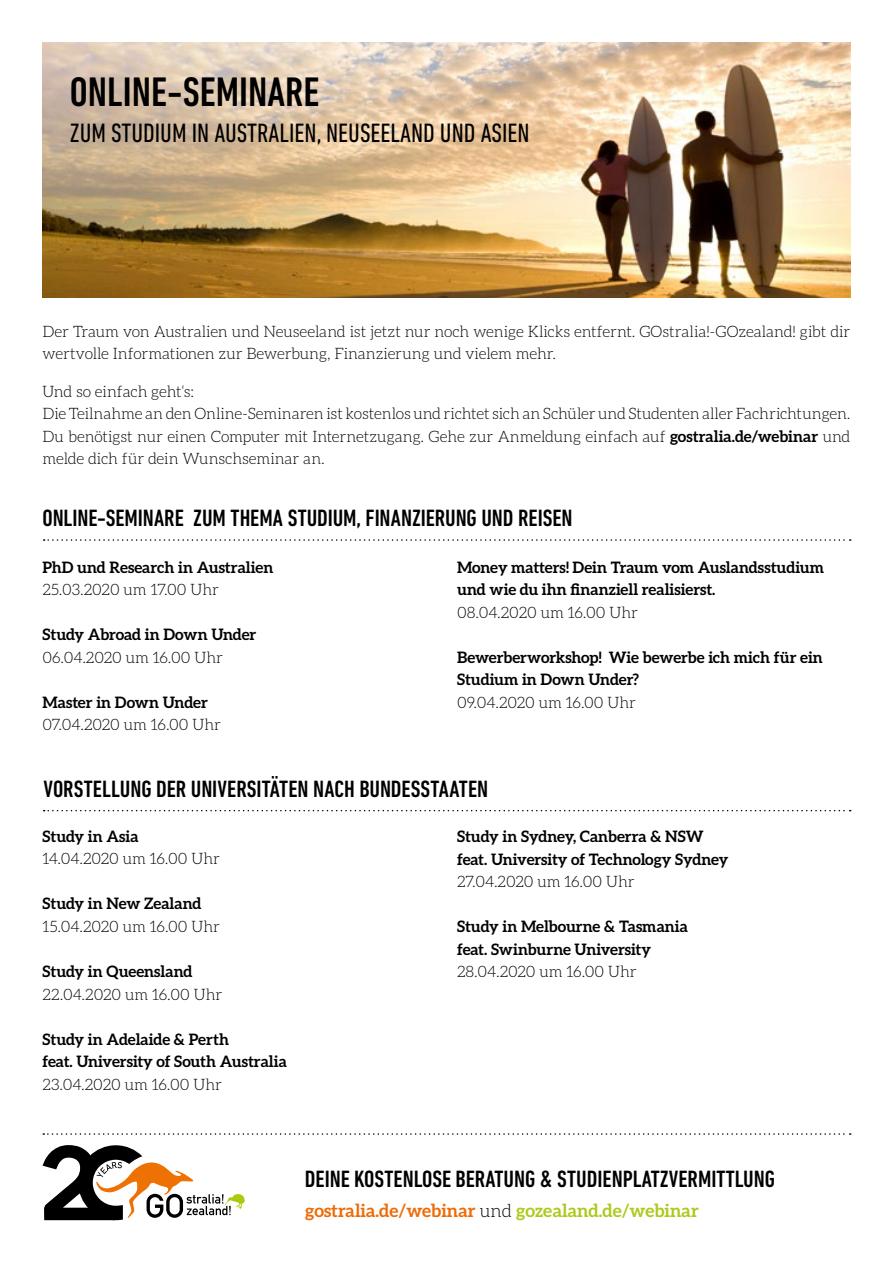
<style>
.page{position:relative;width:893px;height:1263px;background:#fff}
.page>*{position:absolute;margin:0;border:0;box-sizing:border-box;transform-origin:0 0}
.t1{font:500 condensed 42px "DIN Next LT Pro";color:#000}
.t2{font:condensed 27px "DIN Next LT Pro";color:#000}
.t3{font:500 condensed 24px "DIN Next LT Pro";color:#000}
.t4{font:700 18px "Aleo";color:#ed6b06}
.t5{font:300 15.75px/22.5px "Aleo";letter-spacing:-.005em;color:#000}
.t6{font:700 15.75px/22.5px "Aleo";color:#000}
.s1{font-weight:700}
.s2{font-weight:300;color:#000}
.s3{color:#adc91b}
</style>
<div class="page">
<img style="left:43px;top:43px;width:807px;height:255px">
<svg style="left:43px;top:1133px;width:808px;height:2px"></svg>
<svg style="left:43px;top:1145px;width:202px;height:75px"></svg>
<svg style="left:44px;top:539px;width:807px;height:2px"></svg>
<svg style="left:44px;top:810px;width:807px;height:1px"></svg>
<h1 class="t1" style="left:70px;top:68px;width:251px">ONLINE-SEMINARE</h1>
<h2 class="t2" style="left:70px;top:118px;width:461px">ZUM STUDIUM IN AUSTRALIEN, NEUSEELAND UND ASIEN</h2>
<p class="t5" style="left:43px;top:320px;width:809px">Der Traum von Australien und Neuseeland ist jetzt nur noch wenige Klicks entfernt. GOstralia!-GOzealand! gibt dir wertvolle Informationen zur Bewerbung, Finanzierung und vielem mehr.</p>
<p class="t5" style="left:43px;top:380px;width:809px">Und so einfach geht‘s:<br>Die Teilnahme an den Online-Seminaren ist kostenlos und richtet sich an Schüler und Studenten aller Fachrichtungen.<br>Du benötigst nur einen Computer mit Internetzugang. Gehe zur Anmeldung einfach auf <span class="s1">gostralia.de/webinar</span> und melde dich für dein Wunschseminar an.</p>
<h3 class="t3" style="left:43px;top:504px;width:532px">ONLINE-SEMINARE ZUM THEMA STUDIUM, FINANZIERUNG UND REISEN</h3>
<p class="t6" style="left:43px;top:555px;width:232px">PhD und Research in Australien</p>
<p class="t5" style="left:43px;top:578px;width:178px">25.03.2020 um 17.00 Uhr</p>
<p class="t6" style="left:43px;top:623px;width:215px">Study Abroad in Down Under</p>
<p class="t5" style="left:43px;top:646px;width:182px">06.04.2020 um 16.00 Uhr</p>
<p class="t6" style="left:43px;top:690px;width:167px">Master in Down Under</p>
<p class="t5" style="left:43px;top:713px;width:180px">07.04.2020 um 16.00 Uhr</p>
<p class="t6" style="left:457px;top:555px;width:368px">Money matters! Dein Traum vom Auslandsstudium und wie du ihn finanziell realisierst.</p>
<p class="t5" style="left:457px;top:601px;width:182px">08.04.2020 um 16.00 Uhr</p>
<p class="t6" style="left:457px;top:645px;width:367px">Bewerberworkshop! Wie bewerbe ich mich für ein<br>Studium in Down Under?</p>
<p class="t5" style="left:457px;top:691px;width:180px">09.04.2020 um 16.00 Uhr</p>
<h3 class="t3" style="left:44px;top:776px;width:446px">VORSTELLUNG DER UNIVERSITÄTEN NACH BUNDESSTAATEN</h3>
<p class="t6" style="left:43px;top:825px;width:98px">Study in Asia</p>
<p class="t5" style="left:43px;top:848px;width:179px">14.04.2020 um 16.00 Uhr</p>
<p class="t6" style="left:43px;top:892px;width:161px">Study in New Zealand</p>
<p class="t5" style="left:43px;top:915px;width:179px">15.04.2020 um 16.00 Uhr</p>
<p class="t6" style="left:43px;top:960px;width:152px">Study in Queensland</p>
<p class="t5" style="left:43px;top:983px;width:181px">22.04.2020 um 16.00 Uhr</p>
<p class="t6" style="left:43px;top:1027px;width:246px">Study in Adelaide &amp; Perth<br>feat. University of South Australia</p>
<p class="t5" style="left:43px;top:1073px;width:181px">23.04.2020 um 16.00 Uhr</p>
<p class="t6" style="left:457px;top:825px;width:273px">Study in Sydney, Canberra &amp; NSW feat. University of Technology Sydney</p>
<p class="t5" style="left:457px;top:870px;width:179px">27.04.2020 um 16.00 Uhr</p>
<p class="t6" style="left:457px;top:915px;width:232px">Study in Melbourne &amp; Tasmania feat. Swinburne University</p>
<p class="t5" style="left:457px;top:960px;width:181px">28.04.2020 um 16.00 Uhr</p>
<h3 class="t3" style="left:305px;top:1166px;width:472px">DEINE KOSTENLOSE BERATUNG &amp; STUDIENPLATZVERMITTLUNG</h3>
<p class="t4" style="left:305px;top:1200px;width:395px">gostralia.de/webinar <span class="s2">und</span> <span class="s3">gozealand.de/webinar</span></p>
</div>
